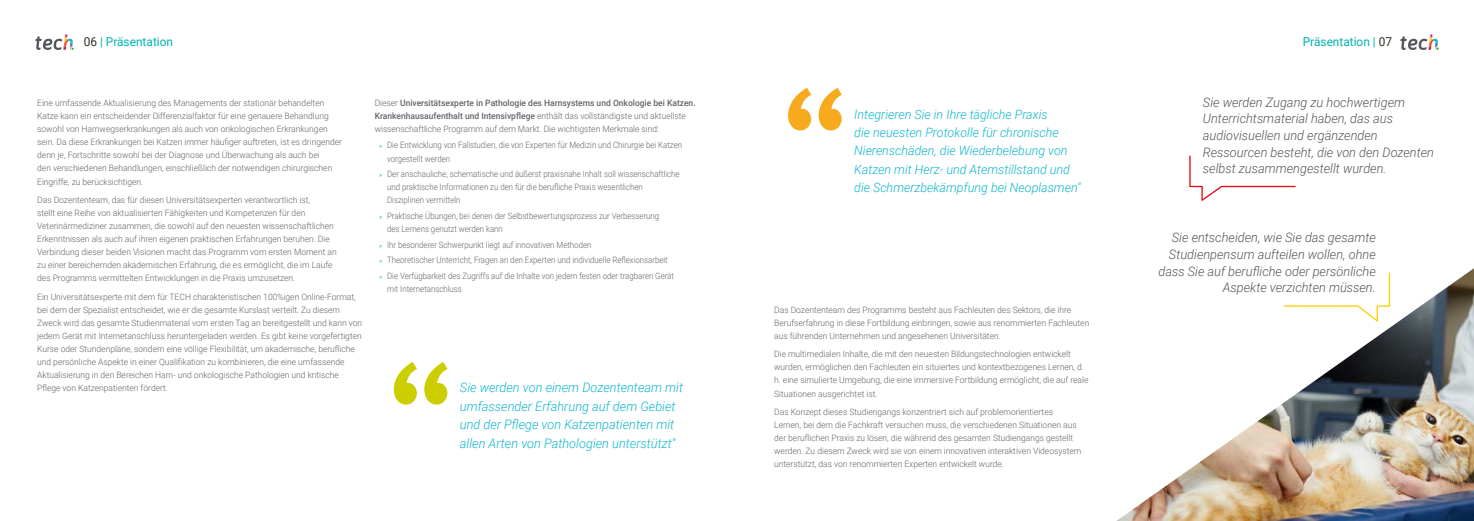
<style>
.page{position:relative;width:1474px;height:521px;background:#fff}
.page>*{position:absolute;margin:0;border:0;box-sizing:border-box;transform-origin:0 0}
.t1{font:italic 300 13.12px/16.6px "Roboto";color:#52555b;text-align:right}
.t2{font:italic 300 13.12px/18.4px "Roboto";color:#0fb6cf}
.t3{font:italic 300 12.86px/18.4px "Roboto";color:#0fb6cf}
.t4{font:12.25px "Roboto";color:#00b2af}
.t5{font:300 8.75px/13.1px "Roboto";color:#61646a}
.t6{font:300 8.75px/13.1px "Roboto";color:#61646a;scale:.9 1}
.s1{color:#312e20}
.s2{font-weight:500}
.s3{font-family:"Myriad Pro";font-weight:400;font-size:7px;color:#00b2af}
</style>
<div class="page">
<svg style="left:394px;top:362px;width:53px;height:43px"></svg>
<svg style="left:788px;top:88px;width:53px;height:42px"></svg>
<svg style="left:1189px;top:155px;width:107px;height:46px"></svg>
<img style="left:1117px;top:269px;width:356px;height:252px">
<svg style="left:35px;top:34px;width:39px;height:16px"></svg>
<svg style="left:1400px;top:34px;width:38px;height:16px"></svg>
<h3 class="t4" style="left:84px;top:33px;width:91px"><span class="s1">06</span> | Präsentation</h3>
<h3 class="t4" style="left:1302px;top:33px;width:91px">Präsentation | <span class="s1">07</span></h3>
<p class="t5" style="left:37px;top:96px;width:306px">Eine umfassende Aktualisierung des Managements der stationär behandelten Katze kann ein entscheidender Differenzialfaktor für eine genauere Behandlung sowohl von Harnwegserkrankungen als auch von onkologischen Erkrankungen sein. Da diese Erkrankungen bei Katzen immer häufiger auftreten, ist es dringender denn je, Fortschritte sowohl bei der Diagnose und Überwachung als auch bei<br>den verschiedenen Behandlungen, einschließlich der notwendigen chirurgischen Eingriffe, zu berücksichtigen.</p>
<p class="t5" style="left:37px;top:193px;width:301px">Das Dozententeam, das für diesen Universitätsexperten verantwortlich ist,<br>stellt eine Reihe von aktualisierten Fähigkeiten und Kompetenzen für den Veterinärmediziner zusammen, die sowohl auf den neuesten wissenschaftlichen Erkenntnissen als auch auf ihren eigenen praktischen Erfahrungen beruhen. Die Verbindung dieser beiden Visionen macht das Programm vom ersten Moment an zu einer bereichernden akademischen Erfahrung, die es ermöglicht, die im Laufe des Programms vermittelten Entwicklungen in die Praxis umzusetzen.</p>
<p class="t5" style="left:37px;top:289px;width:326px">Ein Universitätsexperte mit dem für TECH charakteristischen 100%igen Online-Format, bei dem der Spezialist entscheidet, wie er die gesamte Kurslast verteilt. Zu diesem Zweck wird das gesamte Studienmaterial vom ersten Tag an bereitgestellt und kann von jedem Gerät mit Internetanschluss heruntergeladen werden. Es gibt keine vorgefertigten Kurse oder Stundenpläne, sondern eine völlige Flexibilität, um akademische, berufliche und persönliche Aspekte in einer Qualifikation zu kombinieren, die eine umfassende Aktualisierung in den Bereichen Harn- und onkologische Pathologien und kritische Pflege von Katzenpatienten fördert.</p>
<p class="t5" style="left:375px;top:96px;width:322px">Dieser <span class="s2">Universitätsexperte in Pathologie des Harnsystems und Onkologie bei Katzen.<br>Krankenhausaufenthalt und Intensivpflege</span> enthält das vollständigste und aktuellste wissenschaftliche Programm auf dem Markt. Die wichtigsten Merkmale sind:</p>
<p class="t6" style="left:387px;top:138px;width:329px;text-indent:-7px"><span class="s3">»</span> Die Entwicklung von Fallstudien, die von Experten für Medizin und Chirurgie bei Katzen vorgestellt werden</p>
<p class="t6" style="left:387px;top:167px;width:326px;text-indent:-7px"><span class="s3">»</span> Der anschauliche, schematische und äußerst praxisnahe Inhalt soll wissenschaftliche und praktische Informationen zu den für die berufliche Praxis wesentlichen<br>Disziplinen vermitteln</p>
<p class="t6" style="left:387px;top:209px;width:304px;text-indent:-7px"><span class="s3">»</span> Praktische Übungen, bei denen der Selbstbewertungsprozess zur Verbesserung des Lernens genutzt werden kann</p>
<p class="t6" style="left:379px;top:236px;width:328px;line-height:15.6px"><span class="s3">»</span> Ihr besonderer Schwerpunkt liegt auf innovativen Methoden<br><span class="s3">»</span> Theoretischer Unterricht, Fragen an den Experten und individuelle Reflexionsarbeit<br><span class="s3">»</span> Die Verfügbarkeit des Zugriffs auf die Inhalte von jedem festen oder tragbaren Gerät</p>
<p class="t6" style="left:387px;top:282px;width:85px">mit Internetanschluss</p>
<h1 class="t2" style="left:460px;top:378px;width:225px">Sie werden von einem Dozententeam mit umfassender Erfahrung auf dem Gebiet und der Pflege von Katzenpatienten mit allen Arten von Pathologien unterstützt"</h1>
<h2 class="t3" style="left:854px;top:104px;width:228px">Integrieren Sie in Ihre tägliche Praxis<br>die neuesten Protokolle für chronische Nierenschäden, die Wiederbelebung von Katzen mit Herz- und Atemstillstand und die Schmerzbekämpfung bei Neoplasmen"</h2>
<p class="t5" style="left:774px;top:303px;width:317px">Das Dozententeam des Programms besteht aus Fachleuten des Sektors, die ihre<br>Berufserfahrung in diese Fortbildung einbringen, sowie aus renommierten Fachleuten aus führenden Unternehmen und angesehenen Universitäten.</p>
<p class="t5" style="left:774px;top:347px;width:316px">Die multimedialen Inhalte, die mit den neuesten Bildungstechnologien entwickelt wurden, ermöglichen den Fachleuten ein situiertes und kontextbezogenes Lernen, d. h. eine simulierte Umgebung, die eine immersive Fortbildung ermöglicht, die auf reale Situationen ausgerichtet ist.</p>
<p class="t5" style="left:774px;top:405px;width:309px">Das Konzept dieses Studiengangs konzentriert sich auf problemorientiertes Lernen, bei dem die Fachkraft versuchen muss, die verschiedenen Situationen aus der beruflichen Praxis zu lösen, die während des gesamten Studiengangs gestellt werden. Zu diesem Zweck wird sie von einem innovativen interaktiven Videosystem unterstützt, das von renommierten Experten entwickelt wurde.</p>
<h1 class="t1" style="left:1202px;top:93px;width:233px;text-align:left">Sie werden Zugang zu hochwertigem Unterrichtsmaterial haben, das aus audiovisuellen und ergänzenden Ressourcen besteht, die von den Dozenten selbst zusammengestellt wurden.</h1>
<h1 class="t1" style="left:1158px;top:229px;width:219px">Sie entscheiden, wie Sie das gesamte Studienpensum aufteilen wollen, ohne dass Sie auf berufliche oder persönliche Aspekte verzichten müssen.</h1>
</div>
